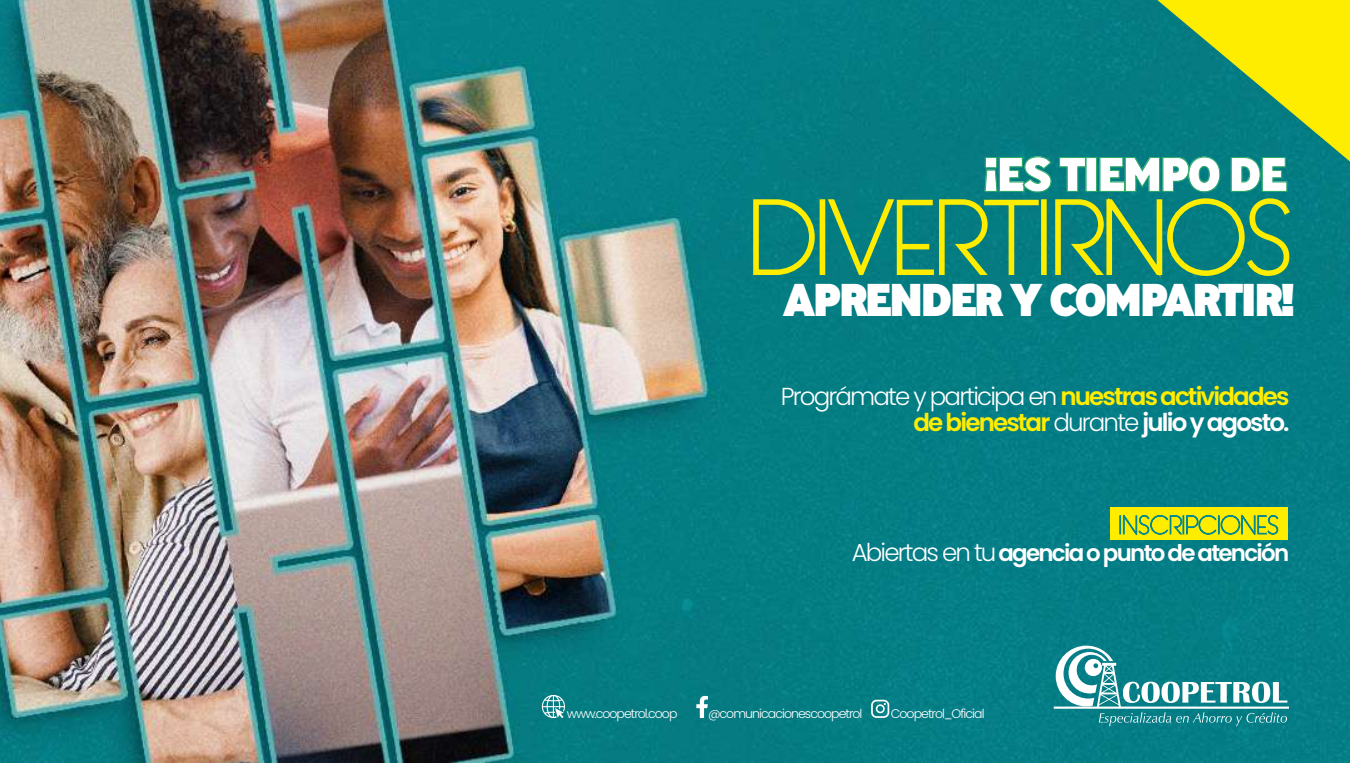
<style>
.page{position:relative;width:1350px;height:763px;background:#fff}
.page>*{position:absolute;margin:0;border:0;box-sizing:border-box;transform-origin:0 0}
.t1{font:800 48.38px "Ministry";letter-spacing:-.075em;color:#fff}
.t2{font:800 45.88px "Ministry";letter-spacing:-.075em;color:#fff}
.t3{font:600 24.5px/26.2px "Poppins";letter-spacing:-.075em;color:#ffed00;text-align:right}
.t4{font:600 23px "Poppins";letter-spacing:-.075em;color:#fff}
.t5{font:300 12.5px "Poppins";letter-spacing:-.075em;color:#fff}
.s1{font-weight:300;color:#fff}
.s2{color:#fff}
.s3{font-weight:300;font-size:24.5px}
</style>
<div class="page">
<img style="left:0;top:0;width:1350px;height:762px">
<div style="left:1110px;top:507px;width:178px;height:33px;background:#ffed00"></div>
<svg style="left:751px;top:197px;width:66px;height:80px;background:#3f9763"></svg>
<div style="left:820px;top:199px;width:5px;height:76px;border:4px solid #ffed00"></div>
<svg style="left:825px;top:0;width:525px;height:283px;background:#2d8f6c"></svg>
<svg style="left:1119px;top:514px;width:160px;height:21px"></svg>
<svg style="left:1054px;top:645px;width:235px;height:81px"></svg>
<svg style="left:871px;top:699px;width:18px;height:18px"></svg>
<svg style="left:696px;top:695px;width:12px;height:23px"></svg>
<svg style="left:540px;top:693px;width:26px;height:25px"></svg>
<h1 class="t1" style="left:983px;top:142px;width:307px">¡ES TIEMPO DE</h1>
<h2 class="t2" style="left:782px;top:268px;width:515px">APRENDER Y COMPARTIR!</h2>
<p class="t3" style="left:781px;top:383px;width:510px"><span class="s1">Prográmate y participa en</span> nuestras actividades de bienestar <span class="s1">durante</span> <span class="s2">julio y agosto.</span></p>
<p class="t4" style="left:852px;top:539px;width:439px"><span class="s3">Abiertas en tu</span> agencia o punto de atención</p>
<p class="t5" style="left:567px;top:706px;width:112px">www.coopetrol.coop</p>
<p class="t5" style="left:708px;top:706px;width:156px">@comunicacionescoopetrol</p>
<p class="t5" style="left:891px;top:706px;width:95px">Coopetrol_Oficial</p>
</div>
